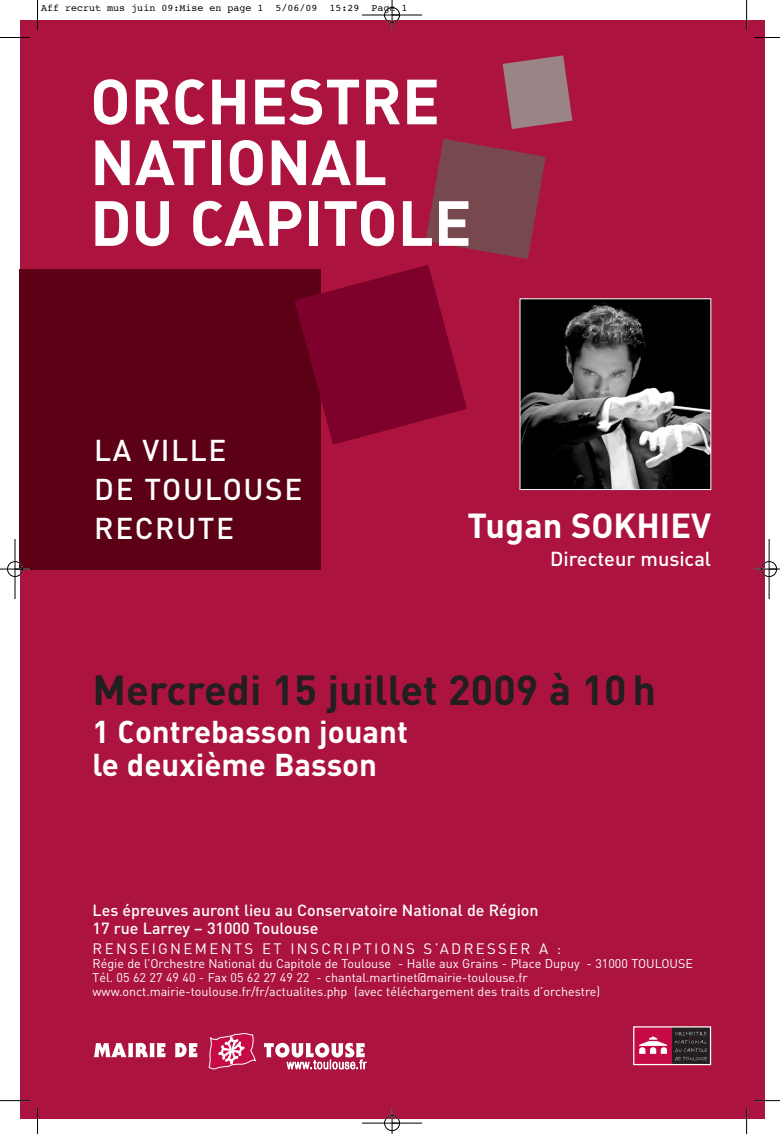
<style>
.page{position:relative;width:780px;height:1134px;background:#fff}
.page>*{position:absolute;margin:0;border:0;box-sizing:border-box;transform-origin:0 0}
.t1{font:700 62.75px/60.8px "DIN";color:#fff}
.t2{font:700 41.5px "DIN";color:#231f20}
.t3{font:700 34.38px "DIN";color:#fff}
.t4{font:700 31.25px/33.8px "DIN";color:#fff}
.t5{font:500 29.75px/38.6px "DIN";letter-spacing:.055em;color:#fff}
.t6{font:500 20px "DIN";color:#fff}
.t7{font:500 16px/17.1px "DIN";color:#fff}
.t8{font:14.88px "DIN";letter-spacing:.155em;color:#fff}
.t9{font:12.5px/13.8px "DIN";color:#fff}
.t10{font:10px "Courier";color:#000}
</style>
<div class="page">
<div style="left:20px;top:20px;width:744px;height:1098px;background:#ac143f"></div>
<svg style="left:93px;top:1033px;width:274px;height:37px"></svg>
<svg style="left:425px;top:139px;width:120px;height:120px"></svg>
<svg style="left:502px;top:55px;width:70px;height:74px"></svg>
<div style="left:20px;top:269px;width:301px;height:301px;background:#5b0015"></div>
<svg style="left:294px;top:265px;width:173px;height:180px"></svg>
<div style="left:634px;top:1027px;width:75px;height:37px;background:#c60a45"></div>
<div style="left:672px;top:1027px;width:37px;height:37px;background:#231f20"></div>
<svg style="left:675px;top:1031px;width:32px;height:29px"></svg>
<svg style="left:639px;top:1036px;width:28px;height:18px"></svg>
<div style="left:633px;top:1026px;width:78px;height:39px;border:1px solid #fff"></div>
<img style="left:521px;top:300px;width:188px;height:188px">
<div style="left:519px;top:298px;width:192px;height:192px;border:1px solid #fff"></div>
<hr style="left:37px;top:0;width:1px;height:30px;background:#000">
<hr style="left:0;top:37px;width:30px;height:1px;background:#000">
<hr style="left:746px;top:0;width:1px;height:30px;background:#000">
<svg style="left:754px;top:37px;width:26px;height:1px"></svg>
<svg style="left:37px;top:1108px;width:1px;height:26px"></svg>
<hr style="left:0;top:1100px;width:30px;height:1px;background:#000">
<svg style="left:746px;top:1108px;width:1px;height:26px"></svg>
<svg style="left:754px;top:1100px;width:26px;height:1px"></svg>
<div style="left:384px;top:7px;width:16px;height:16px;border:1px solid #fff;border-radius:50%"></div>
<div style="left:384px;top:1115px;width:16px;height:16px;border:1px solid #fff;border-radius:50%"></div>
<hr style="left:362px;top:15px;width:60px;height:1px;background:#000">
<hr style="left:362px;top:1123px;width:60px;height:1px;background:#000">
<hr style="left:15px;top:539px;width:1px;height:60px;background:#000">
<hr style="left:768px;top:539px;width:1px;height:60px;background:#000">
<hr style="left:392px;top:0;width:1px;height:30px;background:#000">
<svg style="left:392px;top:1108px;width:1px;height:26px"></svg>
<hr style="left:0;top:569px;width:30px;height:1px;background:#000">
<svg style="left:754px;top:569px;width:26px;height:1px"></svg>
<div style="left:384px;top:7px;width:15px;height:16px;border:1px solid #000;border-radius:50%"></div>
<div style="left:384px;top:1115px;width:15px;height:16px;border:1px solid #000;border-radius:50%"></div>
<div style="left:7px;top:561px;width:16px;height:16px;border:1px solid #000;border-radius:50%"></div>
<div style="left:761px;top:561px;width:15px;height:16px;border:1px solid #000;border-radius:50%"></div>
<p class="t10" style="left:41px;top:4px;width:368px">Aff recrut mus juin 09:Mise en page 1 5/06/09 15:29 Page 1</p>
<h1 class="t1" style="left:90px;top:78px;width:383px">ORCHESTRE<br>NATIONAL<br>DU CAPITOLE</h1>
<h3 class="t5" style="left:94px;top:435px;width:209px">LA VILLE<br>DE TOULOUSE<br>RECRUTE</h3>
<h3 class="t3" style="left:467px;top:513px;width:245px">Tugan SOKHIEV</h3>
<h3 class="t6" style="left:550px;top:552px;width:162px">Directeur musical</h3>
<h2 class="t2" style="left:92px;top:676px;width:565px">Mercredi 15 juillet 2009 à 10 h</h2>
<h3 class="t4" style="left:92px;top:718px;width:317px">1 Contrebasson jouant le deuxième Basson</h3>
<p class="t7" style="left:92px;top:904px;width:447px">Les épreuves auront lieu au Conservatoire National de Région<br>17 rue Larrey – 31000 Toulouse</p>
<p class="t8" style="left:92px;top:944px;width:470px">RENSEIGNEMENTS ET INSCRIPTIONS S’ADRESSER A :</p>
<p class="t9" style="left:92px;top:958px;width:602px">Régie de l’Orchestre National du Capitole de Toulouse - Halle aux Grains - Place Dupuy - 31000 TOULOUSE<br>Tél. 05 62 27 49 40 - Fax 05 62 27 49 22 - chantal.martinet@mairie-toulouse.fr www.onct.mairie-toulouse.fr/fr/actualites.php (avec téléchargement des traits d’orchestre)</p>
</div>
